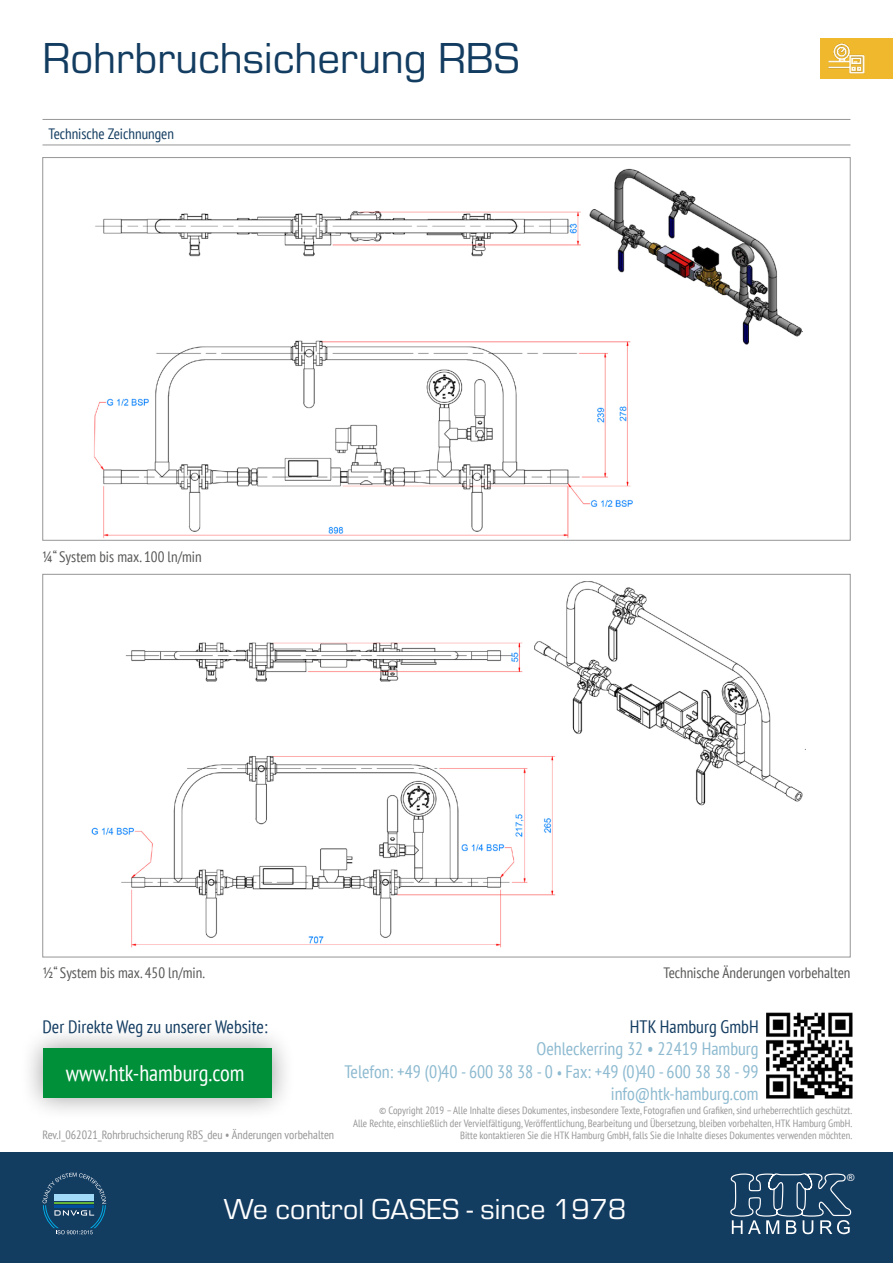
<style>
.page{position:relative;width:893px;height:1263px;background:#fff}
.page>*{position:absolute;margin:0;border:0;box-sizing:border-box;transform-origin:0 0}
.t1{font:45px "Eurostile";color:#133c61}
.t2{font:30px "Eurostile";color:#fff}
.Revisionsnummer{font:condensed 22.5px "PT Sans";color:#fff}
.t3{font:condensed 18px/22.5px "PT Sans";color:#8dbad0;text-align:right}
.Revisionsnummer-2{font:condensed 18px "PT Sans";color:#133c61}
.Textblock_Aufzählung{font:condensed 15px "PT Sans";color:#575756}
.Textblock_Überschrift{font:condensed 15px "PT Sans";color:#133c61}
.t4{font:condensed 12px "PT Sans";color:#969696}
.t5{font:condensed 10.5px/12.6px "PT Sans";color:#969696;text-align:right}
.t6{font:9.9px "Arial";color:#fff}
.s1{font-size:15px}
</style>
<div class="page">
<div style="left:0;top:1152px;width:893px;height:111px;background:#133c61"></div>
<svg style="left:43px;top:1172px;width:63px;height:62px"></svg>
<svg style="left:730px;top:1173px;width:122px;height:61px"></svg>
<img style="left:766px;top:1012px;width:87px;height:87px">
<div style="left:821px;top:38px;width:72px;height:41px;background:#f0b82c"></div>
<img style="left:828px;top:43px;width:37px;height:31px">
<div style="left:19px;top:1024px;width:277px;height:97px;background:#000;opacity:.4"></div>
<div style="left:43px;top:1048px;width:229px;height:49px;background:#009039"></div>
<hr style="left:43px;top:119px;width:807px;height:1px;background:#969696">
<hr style="left:43px;top:145px;width:807px;height:1px;background:#969696">
<img style="left:93px;top:168px;width:709px;height:370px">
<img style="left:91px;top:581px;width:715px;height:367px">
<p class="t1" style="left:43px;top:27px;width:479px">Rohrbruchsicherung RBS</p>
<p class="Textblock_Überschrift" style="left:49px;top:124px;width:127px">Technische Zeichnungen</p>
<p class="Textblock_Aufzählung" style="left:43px;top:547px;width:161px">¼“ System bis max. 100 ln/min</p>
<p class="Textblock_Aufzählung" style="left:43px;top:963px;width:164px">½“ System bis max. 450 ln/min.</p>
<p class="Textblock_Aufzählung" style="left:663px;top:963px;width:188px">Technische Änderungen vorbehalten</p>
<p class="Revisionsnummer-2" style="left:43px;top:1015px;width:227px">Der Direkte Weg zu unserer Website:</p>
<p class="Revisionsnummer" style="left:66px;top:1058px;width:180px">www.htk-hamburg.com</p>
<p class="t4" style="left:43px;top:1127px;width:293px">Rev.I_062021_Rohrbruchsicherung RBS_deu • Änderungen vorbehalten</p>
<h3 class="Revisionsnummer-2" style="left:630px;top:1015px;width:130px">HTK Hamburg GmbH</h3>
<h3 class="t3" style="left:344px;top:1037px;width:416px">Oehleckerring 32 • 22419 Hamburg<br>Telefon: +49 (0)40 - 600 38 38 - 0 <span class="s1">•</span> Fax: +49 (0)40 - 600 38 38 - 99 info@htk-hamburg.com</h3>
<p class="t5" style="left:353px;top:1104px;width:501px">© Copyright 2019 – Alle Inhalte dieses Dokumentes, insbesondere Texte, Fotografien und Grafiken, sind urheberrechtlich geschützt.<br>Alle Rechte, einschließlich der Vervielfältigung, Veröffentlichung, Bearbeitung und Übersetzung, bleiben vorbehalten, HTK Hamburg GmbH.<br>Bitte kontaktieren Sie die HTK Hamburg GmbH, falls Sie die Inhalte dieses Dokumentes verwenden möchten.</p>
<p class="t6" style="left:847px;top:1171px;width:9px">®</p>
<h2 class="t2" style="left:224px;top:1189px;width:404px">We control GASES - since 1978</h2>
</div>
